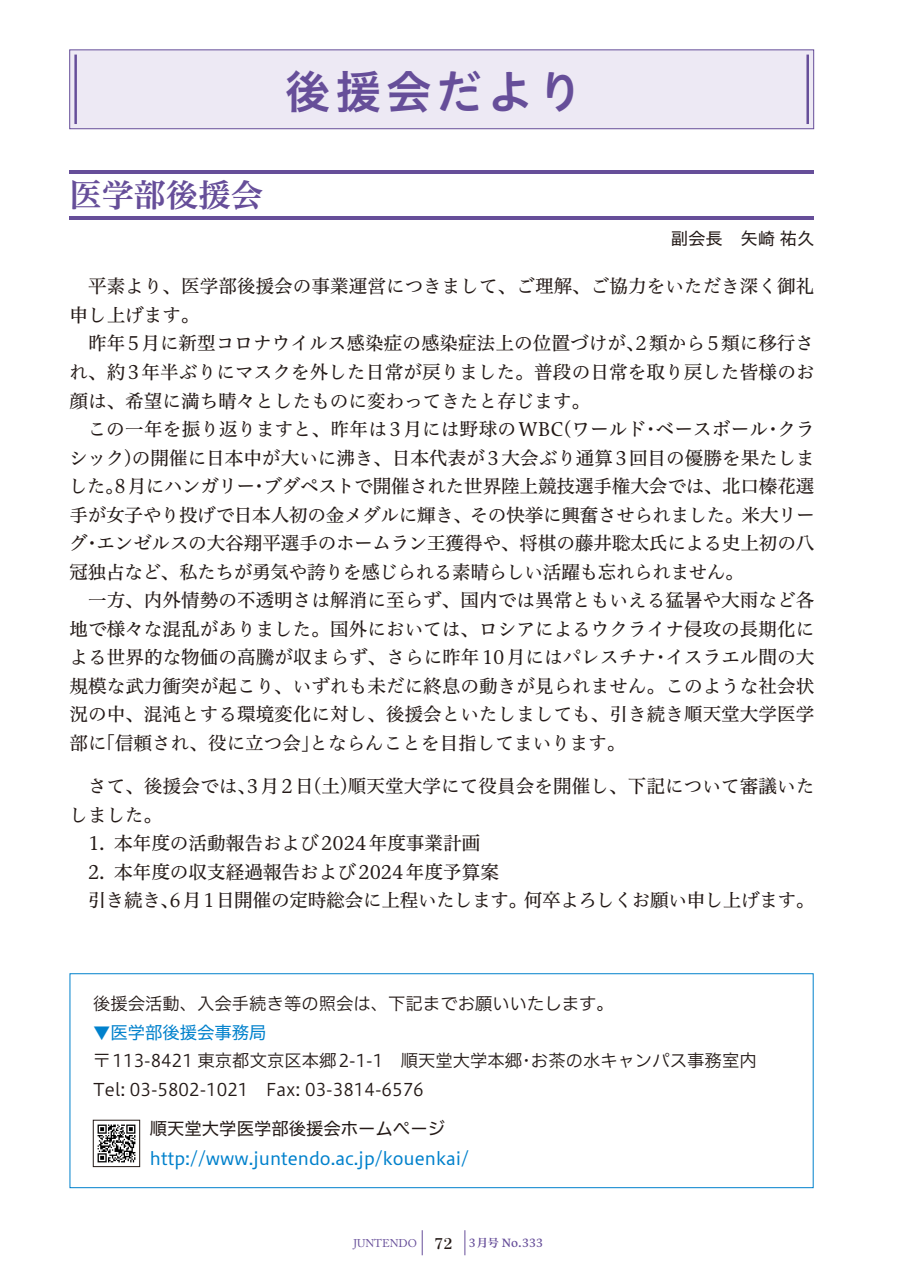
<style>
.page{position:relative;width:903px;height:1275px;background:#fff}
.page>*{position:absolute;margin:0;border:0;box-sizing:border-box;transform-origin:0 0}
.t1{font:45.85px "Hiragino UD Sans Std N W6";letter-spacing:.1em;color:#664e99}
.t2{font:32.2px "Hiragino UD Serif Std N W6";color:#664e99}
.t3{font:18.55px/28.5px "Hiragino UD Serif Std N W4";color:#231916}
.t4{font:17.32px/28.5px "Hiragino UD Sans F Std N W3";color:#231916}
.t5{font:17.32px "Hiragino UD Sans F Std N W4";color:#0081cc}
.t6{font:17.32px "Hiragino UD Sans F Std N W4";color:#231916}
.t7{font:17.32px "Hiragino UD Sans Std N W4";color:#231916}
.t8{font:11.2px "Hiragino UD Serif Std N W6";letter-spacing:.025em;color:#664e99}
.s1{font-family:"Adobe Caslon Pro"}
.s2{font-family:"MOG Century";font-weight:700;font-size:14.88px;color:#231916}
</style>
<div class="page">
<div style="left:69px;top:973px;width:745px;height:215px;background:#fff;border:1px solid #0081cc"></div>
<div style="left:69px;top:50px;width:745px;height:79px;background:#ede9f4;border:1px solid #664e99"></div>
<hr style="left:74px;top:55px;width:3px;height:69px;background:#664e99">
<hr style="left:806px;top:55px;width:3px;height:69px;background:#664e99">
<hr style="left:69px;top:170px;width:745px;height:4px;background:#664e99">
<hr style="left:69px;top:216px;width:745px;height:4px;background:#664e99">
<img style="left:97px;top:1124px;width:39px;height:39px">
<div style="left:93px;top:1120px;width:47px;height:47px;border:1px solid #231916"></div>
<svg style="left:422px;top:1230px;width:1px;height:25px"></svg>
<svg style="left:465px;top:1230px;width:1px;height:25px"></svg>
<h1 class="t1" style="left:285px;top:56px;width:300px">後援会だより</h1>
<h2 class="t2" style="left:69px;top:171px;width:195px">医学部後援会</h2>
<p class="t7" style="left:671px;top:226px;width:145px">副会長　矢崎 祐久</p>
<p class="t3" style="left:69px;top:271px;width:746px;text-indent:19px">平素より、医学部後援会の事業運営につきまして、ご理解、ご協力をいただき深く御礼申し上げます。</p>
<p class="t3" style="left:69px;top:328px;width:747px;text-align:justify;text-indent:19px">昨年5月に新型コロナウイルス感染症の感染症法上の位置づけが、2類から5類に移行され、約3年半ぶりにマスクを外した日常が戻りました。普段の日常を取り戻した皆様のお顔は、希望に満ち晴々としたものに変わってきたと存じます。</p>
<p class="t3" style="left:69px;top:414px;width:747px;text-align:justify;text-indent:19px">この一年を振り返りますと、昨年は 3 月には野球の WBC（ワールド・ベースボール・クラシック）の開催に日本中が大いに沸き、日本代表が3大会ぶり通算3回目の優勝を果たしました。8月にハンガリー・ブダペストで開催された世界陸上競技選手権大会では、北口榛花選手が女子やり投げで日本人初の金メダルに輝き、その快挙に興奮させられました。米大リーグ・エンゼルスの大谷翔平選手のホームラン王獲得や、将棋の藤井聡太氏による史上初の八冠独占など、私たちが勇気や誇りを感じられる素晴らしい活躍も忘れられません。</p>
<p class="t3" style="left:69px;top:585px;width:746px;text-align:justify;text-indent:19px">一方、内外情勢の不透明さは解消に至らず、国内では異常ともいえる猛暑や大雨など各地で様々な混乱がありました。国外においては、ロシアによるウクライナ侵攻の長期化による世界的な物価の高騰が収まらず、さらに昨年10月にはパレスチナ・イスラエル間の大規模な武力衝突が起こり、いずれも未だに終息の動きが見られません。このような社会状況の中、混沌とする環境変化に対し、後援会といたしましても、引き続き順天堂大学医学部に「信頼され、役に立つ会」とならんことを目指してまいります。</p>
<p class="t3" style="left:69px;top:771px;width:747px;text-indent:19px">さて、後援会では、3月2日（土）順天堂大学にて役員会を開催し、下記について審議いたしました。</p>
<p class="t3" style="left:88px;top:828px;width:394px">1. 本年度の活動報告および2024年度事業計画</p>
<p class="t3" style="left:88px;top:856px;width:728px">2. 本年度の収支経過報告および2024年度予算案　　<br>引き続き、6月1日開催の定時総会に上程いたします。何卒よろしくお願い申し上げます。</p>
<p class="t4" style="left:93px;top:988px;width:522px">後援会活動、入会手続き等の照会は、下記までお願いいたします。</p>
<p class="t5" style="left:93px;top:1019px;width:175px">▼医学部後援会事務局</p>
<p class="t4" style="left:93px;top:1045px;width:665px">〒113-8421 東京都文京区本郷2-1-1　順天堂大学本郷・お茶の水キャンパス事務室内<br>Tel: 03-5802-1021　Fax: 03-3814-6576</p>
<p class="t6" style="left:150px;top:1115px;width:297px">順天堂大学医学部後援会ホームページ</p>
<p class="t5" style="left:150px;top:1145px;width:321px">http://www.juntendo.ac.jp/kouenkai/</p>
<p class="t8" style="left:353px;top:1234px;width:191px"><span class="s1">JUNTENDO</span> <span class="s2">72</span> 3月号 No.333</p>
</div>
